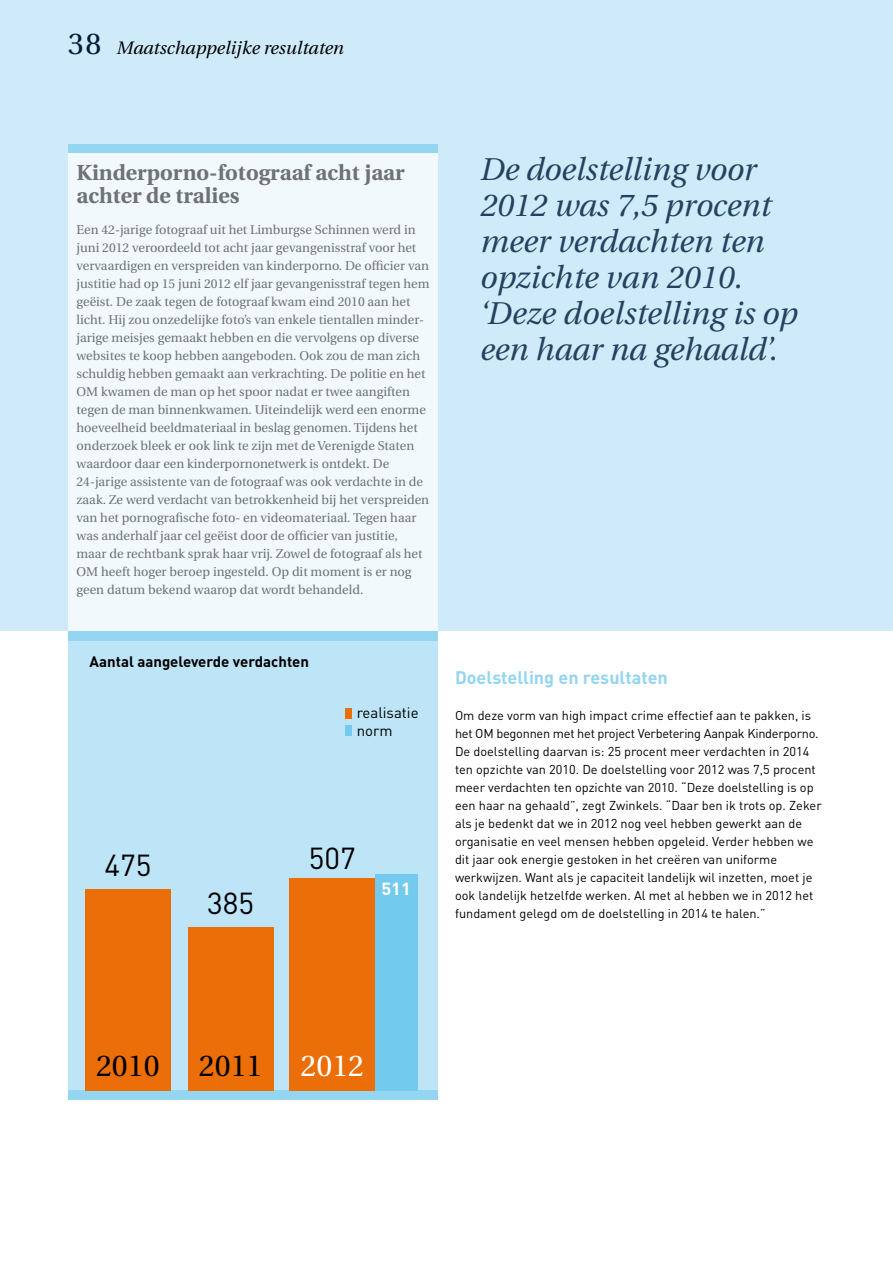
<style>
.page{position:relative;width:893px;height:1263px;background:#fff}
.page>*{position:absolute;margin:0;border:0;box-sizing:border-box;transform-origin:0 0}
.t1{font:italic 31.5px/36px "Utopia";color:#24415f}
.t2{font:30px "DIN";color:#000}
.t3{font:30px "Utopia";color:#000}
.t4{font:30px "Utopia";color:#fff}
.t5{font:700 21.75px/22.5px "Utopia";color:#707172}
.t6{font:italic 18px "Utopia";color:#000}
.t7{font:700 18px "DIN";color:#94d5f2}
.t8{font:700 17.25px "DIN";color:#fff;scale:1.04 1}
.t9{font:700 15px "DIN";color:#000}
.t10{font:15px/18px "DIN";color:#000}
.t11{font:12.75px/18px "Utopia";color:#707172}
.t12{font:12.75px/18px "DIN";color:#000}
.s1{font-style:normal;font-size:30px;color:#001b38}
</style>
<div class="page">
<div style="left:0;top:0;width:893px;height:630px;background:#cfebf9"></div>
<div style="left:68px;top:144px;width:370px;height:487px;background:#f1f9fd"></div>
<div style="left:68px;top:144px;width:370px;height:9px;background:#94d5f2"></div>
<div style="left:68px;top:640px;width:370px;height:450px;background:#bde4f7"></div>
<div style="left:68px;top:631px;width:370px;height:9px;background:#94d5f2"></div>
<div style="left:68px;top:1090px;width:370px;height:9px;background:#94d5f2"></div>
<div style="left:345px;top:709px;width:6px;height:10px;background:#eb6e08"></div>
<div style="left:345px;top:726px;width:6px;height:10px;background:#72caef"></div>
<div style="left:375px;top:874px;width:42px;height:216px;background:#72caef"></div>
<div style="left:85px;top:888px;width:85px;height:202px;background:#eb6e08"></div>
<div style="left:188px;top:927px;width:85px;height:163px;background:#eb6e08"></div>
<div style="left:290px;top:878px;width:85px;height:212px;background:#eb6e08"></div>
<h3 class="t6" style="left:68px;top:38px;width:278px"><span class="s1">38</span> Maatschappelijke resultaten</h3>
<h3 class="t5" style="left:77px;top:162px;width:330px">Kinderporno-fotograaf acht jaar achter de tralies</h3>
<p class="t11" style="left:77px;top:221px;width:354px">Een 42-jarige fotograaf uit het Limburgse Schinnen werd in juni 2012 veroordeeld tot acht jaar gevangenisstraf voor het vervaardigen en verspreiden van kinderporno. De officier van justitie had op 15 juni 2012 elf jaar gevangenisstraf tegen hem geëist. De zaak tegen de fotograaf kwam eind 2010 aan het licht. Hij zou onzedelijke foto’s van enkele tientallen minder&shy;jarige meisjes gemaakt hebben en die vervolgens op diverse websites te koop hebben aangeboden. Ook zou de man zich schuldig hebben gemaakt aan verkrachting. De politie en het OM kwamen de man op het spoor nadat er twee aangiften tegen de man binnenkwamen. Uiteindelijk werd een enorme hoeveelheid beeldmateriaal in beslag genomen. Tijdens het onderzoek bleek er ook link te zijn met de Verenigde Staten waardoor daar een kinderpornonetwerk is ontdekt. De 24-jarige assistente van de fotograaf was ook verdachte in de zaak. Ze werd verdacht van betrokkenheid bij het verspreiden van het pornografische foto- en videomateriaal. Tegen haar was anderhalf jaar cel geëist door de officier van justitie, maar de rechtbank sprak haar vrij. Zowel de fotograaf als het OM heeft hoger beroep ingesteld. Op dit moment is er nog geen datum bekend waarop dat wordt behandeld.</p>
<p class="t9" style="left:90px;top:652px;width:221px">Aantal aangeleverde verdachten</p>
<p class="t10" style="left:357px;top:703px;width:63px">realisatie norm</p>
<h2 class="t2" style="left:104px;top:846px;width:48px">475</h2>
<h2 class="t2" style="left:207px;top:884px;width:48px">385</h2>
<h2 class="t2" style="left:309px;top:840px;width:48px">507</h2>
<h3 class="t8" style="left:381px;top:877px;width:30px">511</h3>
<h1 class="t1" style="left:480px;top:152px;width:319px">De doelstelling voor<br>2012 was 7,5 procent meer verdachten ten opzichte van 2010. ‘Deze doelstelling is op een haar na gehaald’.</h1>
<h3 class="t7" style="left:455px;top:666px;width:214px">Doelstelling en resultaten</h3>
<p class="t12" style="left:455px;top:706px;width:368px">Om deze vorm van high impact crime effectief aan te pakken, is het OM begonnen met het project Verbetering Aanpak Kinderporno.<br>De doelstelling daarvan is: 25 procent meer verdachten in 2014 ten opzichte van 2010. De doelstelling voor 2012 was 7,5 procent meer verdachten ten opzichte van 2010. “Deze doelstelling is op een haar na gehaald”, zegt Zwinkels. “Daar ben ik trots op. Zeker als je bedenkt dat we in 2012 nog veel hebben gewerkt aan de organisatie en veel mensen hebben opgeleid. Verder hebben we dit jaar ook energie gestoken in het creëren van uniforme werkwijzen. Want als je capaciteit landelijk wil inzetten, moet je ook landelijk hetzelfde werken. Al met al hebben we in 2012 het fundament gelegd om de doelstelling in 2014 te halen.”</p>
<h2 class="t3" style="left:96px;top:1049px;width:65px">2010</h2>
<h2 class="t3" style="left:199px;top:1049px;width:65px">2011</h2>
<h2 class="t4" style="left:301px;top:1049px;width:65px">2012</h2>
</div>
